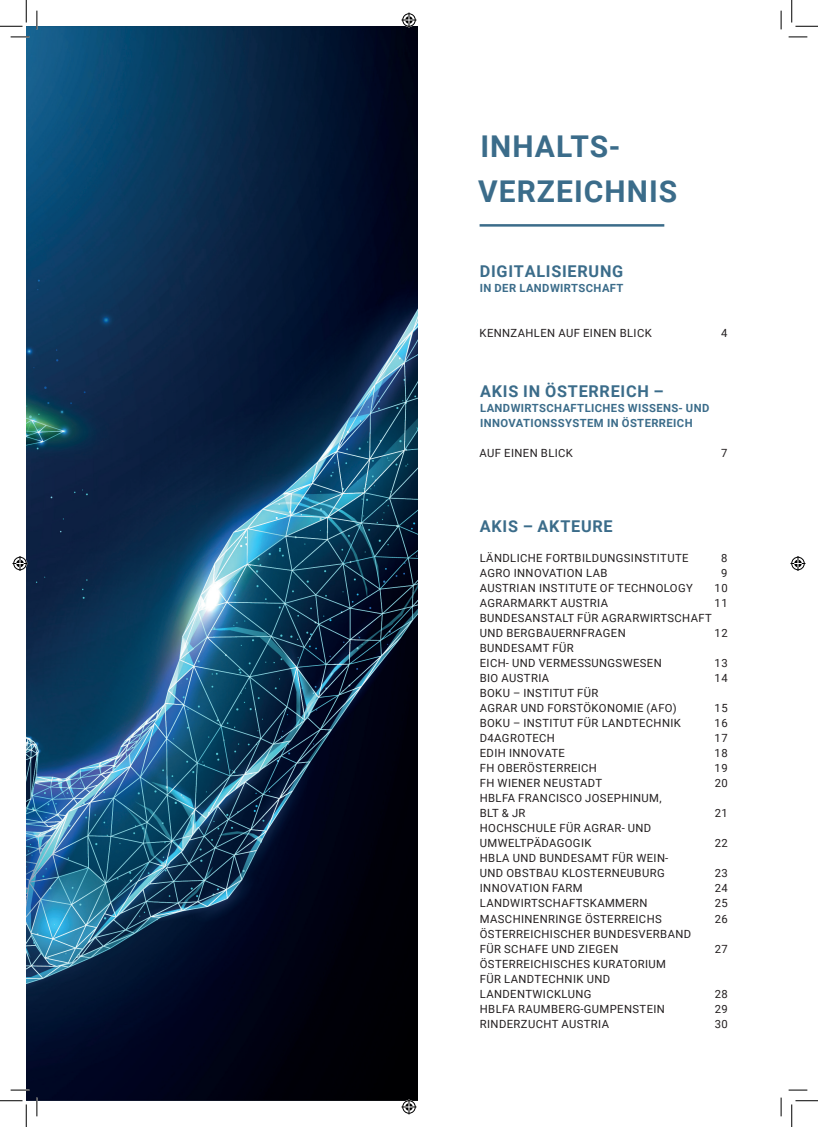
<style>
.page{position:relative;width:818px;height:1127px;background:#fff}
.page>*{position:absolute;margin:0;border:0;box-sizing:border-box;transform-origin:0 0}
.t1{font:700 30px/45px "Roboto";letter-spacing:.035em;color:#3b6c8a}
.t2{font:700 16.25px "Roboto";letter-spacing:.045em;color:#3b6c8a}
.t3{font:11.25px/15px "Roboto";letter-spacing:.035em;color:#231f20}
.t4{font:700 11.25px/15px "Roboto";letter-spacing:.035em;color:#3b6c8a}
</style>
<div class="page">
<hr style="left:479px;top:224px;width:185px;height:2px;background:#3b6c8a">
<img style="left:26px;top:26px;width:392px;height:1074px">
<svg style="left:11px;top:36px;width:18px;height:2px"></svg>
<svg style="left:788px;top:36px;width:19px;height:2px"></svg>
<svg style="left:11px;top:1088px;width:18px;height:2px"></svg>
<svg style="left:788px;top:1089px;width:19px;height:1px"></svg>
<svg style="left:36px;top:11px;width:2px;height:18px"></svg>
<svg style="left:36px;top:1097px;width:2px;height:18px"></svg>
<svg style="left:780px;top:11px;width:2px;height:18px"></svg>
<svg style="left:780px;top:1097px;width:2px;height:18px"></svg>
<svg style="left:0;top:0;width:27px;height:27px"></svg>
<svg style="left:0;top:1100px;width:27px;height:26px"></svg>
<svg style="left:791px;top:0;width:27px;height:27px"></svg>
<svg style="left:791px;top:1100px;width:27px;height:26px"></svg>
<svg style="left:401px;top:13px;width:15px;height:15px"></svg>
<svg style="left:401px;top:1099px;width:15px;height:15px"></svg>
<svg style="left:13px;top:556px;width:15px;height:15px"></svg>
<svg style="left:790px;top:556px;width:15px;height:15px"></svg>
<h1 class="t1" style="left:478px;top:123px;width:201px">INHALTS-<br>VERZEICHNIS</h1>
<h2 class="t2" style="left:480px;top:260px;width:145px">DIGITALISIERUNG</h2>
<p class="t4" style="left:480px;top:280px;width:145px">IN DER LANDWIRTSCHAFT</p>
<p class="t3" style="left:479px;top:325px;width:174px">KENNZAHLEN AUF EINEN BLICK</p>
<p class="t3" style="left:721px;top:325px;width:8px">4</p>
<h2 class="t2" style="left:480px;top:380px;width:185px">AKIS IN ÖSTERREICH –</h2>
<p class="t4" style="left:480px;top:400px;width:231px">LANDWIRTSCHAFTLICHES WISSENS- UND<br>INNOVATIONSSYSTEM IN ÖSTERREICH</p>
<p class="t3" style="left:479px;top:445px;width:95px">AUF EINEN BLICK</p>
<p class="t3" style="left:721px;top:445px;width:8px">7</p>
<h2 class="t2" style="left:480px;top:515px;width:134px">AKIS – AKTEURE</h2>
<p class="t3" style="left:480px;top:550px;width:210px">LÄNDLICHE FORTBILDUNGSINSTITUTE</p>
<p class="t3" style="left:721px;top:550px;width:8px">8</p>
<p class="t3" style="left:480px;top:565px;width:129px">AGRO INNOVATION LAB</p>
<p class="t3" style="left:721px;top:565px;width:8px">9</p>
<p class="t3" style="left:480px;top:580px;width:215px">AUSTRIAN INSTITUTE OF TECHNOLOGY</p>
<p class="t3" style="left:714px;top:580px;width:15px">10</p>
<p class="t3" style="left:480px;top:595px;width:130px">AGRARMARKT AUSTRIA</p>
<p class="t3" style="left:714px;top:595px;width:15px">11</p>
<p class="t3" style="left:480px;top:610px;width:234px">BUNDESANSTALT FÜR AGRARWIRTSCHAFT<br>UND BERGBAUERNFRAGEN</p>
<p class="t3" style="left:714px;top:625px;width:15px">12</p>
<p class="t3" style="left:480px;top:640px;width:183px">BUNDESAMT FÜR<br>EICH- UND VERMESSUNGSWESEN</p>
<p class="t3" style="left:715px;top:655px;width:15px">13</p>
<p class="t3" style="left:480px;top:670px;width:71px">BIO AUSTRIA</p>
<p class="t3" style="left:715px;top:670px;width:15px">14</p>
<p class="t3" style="left:480px;top:685px;width:199px">BOKU – INSTITUT FÜR<br>AGRAR UND FORSTÖKONOMIE (AFO)</p>
<p class="t3" style="left:715px;top:700px;width:15px">15</p>
<p class="t3" style="left:480px;top:715px;width:203px">BOKU – INSTITUT FÜR LANDTECHNIK</p>
<p class="t3" style="left:715px;top:715px;width:15px">16</p>
<p class="t3" style="left:480px;top:730px;width:77px">D4AGROTECH</p>
<p class="t3" style="left:715px;top:730px;width:15px">17</p>
<p class="t3" style="left:480px;top:745px;width:87px">EDIH INNOVATE</p>
<p class="t3" style="left:715px;top:745px;width:15px">18</p>
<p class="t3" style="left:480px;top:760px;width:119px">FH OBERÖSTERREICH</p>
<p class="t3" style="left:715px;top:760px;width:15px">19</p>
<p class="t3" style="left:480px;top:775px;width:124px">FH WIENER NEUSTADT</p>
<p class="t3" style="left:715px;top:775px;width:15px">20</p>
<p class="t3" style="left:480px;top:790px;width:183px">HBLFA FRANCISCO JOSEPHINUM,<br>BLT &amp; JR</p>
<p class="t3" style="left:715px;top:805px;width:15px">21</p>
<p class="t3" style="left:480px;top:820px;width:173px">HOCHSCHULE FÜR AGRAR- UND<br>UMWELTPÄDAGOGIK</p>
<p class="t3" style="left:480px;top:850px;width:190px">HBLA UND BUNDESAMT FÜR WEIN-<br>UND OBSTBAU KLOSTERNEUBURG</p>
<p class="t3" style="left:715px;top:835px;width:15px">22</p>
<p class="t3" style="left:715px;top:865px;width:15px">23</p>
<p class="t3" style="left:480px;top:880px;width:104px">INNOVATION FARM</p>
<p class="t3" style="left:715px;top:880px;width:15px">24</p>
<p class="t3" style="left:480px;top:895px;width:169px">LANDWIRTSCHAFTSKAMMERN</p>
<p class="t3" style="left:715px;top:895px;width:15px">25</p>
<p class="t3" style="left:480px;top:910px;width:183px">MASCHINENRINGE ÖSTERREICHS</p>
<p class="t3" style="left:715px;top:910px;width:15px">26</p>
<p class="t3" style="left:480px;top:925px;width:213px">ÖSTERREICHISCHER BUNDESVERBAND<br>FÜR SCHAFE UND ZIEGEN</p>
<p class="t3" style="left:715px;top:940px;width:15px">27</p>
<p class="t3" style="left:480px;top:955px;width:188px">ÖSTERREICHISCHES KURATORIUM<br>FÜR LANDTECHNIK UND<br>LANDENTWICKLUNG</p>
<p class="t3" style="left:715px;top:985px;width:15px">28</p>
<p class="t3" style="left:480px;top:1000px;width:187px">HBLFA RAUMBERG-GUMPENSTEIN</p>
<p class="t3" style="left:715px;top:1000px;width:15px">29</p>
<p class="t3" style="left:480px;top:1015px;width:131px">RINDERZUCHT AUSTRIA</p>
<p class="t3" style="left:715px;top:1015px;width:15px">30</p>
</div>
